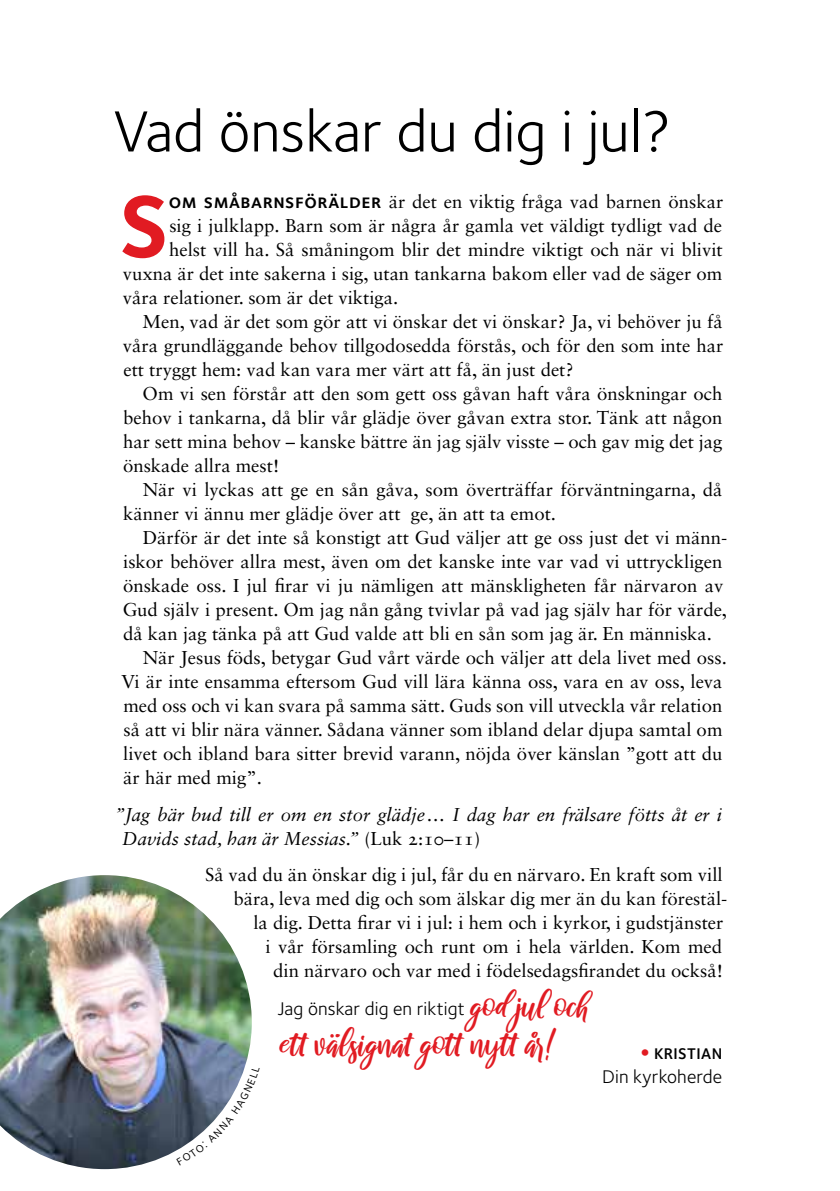
<style>
.page{position:relative;width:840px;height:1191px;background:#fff}
.page>*{position:absolute;margin:0;border:0;box-sizing:border-box;transform-origin:0 0}
.t1{font:90px "Foundry Sterling Bold OSF";color:#e11b22}
.t2{font:60px "Foundry Sterling Book OSF";color:#000}
.t3{font:36px "raustila";letter-spacing:.02em;color:#e11b22}
.t4{font:19px "Foundry Sterling Book OSF";letter-spacing:.005em;color:#000}
.t5{font:18.6px/24px "Sabon LT Std";color:#000;text-align:right}
.t6{font:italic 18.6px/24px "Sabon LT Std";color:#000}
.t7{font:16px "Foundry Sterling Demi OSF";letter-spacing:.025em;color:#000}
.s1{font-family:"Foundry Sterling Demi Expert";font-size:20px}
.s2{font-style:normal}
.s3{font-family:"raustila";font-size:36px;color:#e11b22}
.s4{font-family:"Sabon LT Std";font-size:18.6px;color:#e11b22}
</style>
<div class="page">
<hr style="left:839px;top:0;width:1px;height:1191px;background:#c9af20">
<img style="left:0;top:875px;width:252px;height:294px">
<svg style="left:176px;top:1066px;width:76px;height:99px"></svg>
<h2 class="t2" style="left:113px;top:89px;width:559px">Vad önskar du dig i jul?</h2>
<h1 class="t1" style="left:119px;top:163px;width:51px">S</h1>
<p class="t5" style="left:168px;top:189px;width:555px"><span class="s1">om småbarnsförälder</span> är det en viktig fråga vad barnen önskar</p>
<p class="t5" style="left:169px;top:213px;width:554px">sig i julklapp. Barn som är några år gamla vet väldigt tydligt vad de</p>
<p class="t5" style="left:169px;top:237px;width:555px">helst vill ha. Så småningom blir det mindre viktigt och när vi blivit</p>
<p class="t5" style="left:123px;top:261px;width:600px">vuxna är det inte sakerna i sig, utan tankarna bakom eller vad de säger om</p>
<p class="t5" style="left:123px;top:285px;width:277px">våra relationer. som är det viktiga.</p>
<p class="t5" style="left:143px;top:309px;width:581px">Men, vad är det som gör att vi önskar det vi önskar? Ja, vi behöver ju få</p>
<p class="t5" style="left:123px;top:333px;width:601px">våra grundläggande behov tillgodosedda förstås, och för den som inte har</p>
<p class="t5" style="left:123px;top:357px;width:451px">ett tryggt hem: vad kan vara mer värt att få, än just det?</p>
<p class="t5" style="left:142px;top:381px;width:581px">Om vi sen förstår att den som gett oss gåvan haft våra önskningar och</p>
<p class="t5" style="left:123px;top:405px;width:600px">behov i tankarna, då blir vår glädje över gåvan extra stor. Tänk att någon</p>
<p class="t5" style="left:123px;top:429px;width:600px">har sett mina behov – kanske bättre än jag själv visste – och gav mig det jag</p>
<p class="t5" style="left:123px;top:453px;width:158px">önskade allra mest!</p>
<p class="t5" style="left:143px;top:477px;width:581px">När vi lyckas att ge en sån gåva, som överträffar förväntningarna, då</p>
<p class="t5" style="left:123px;top:501px;width:434px">känner vi ännu mer glädje över att ge, än att ta emot.</p>
<p class="t5" style="left:143px;top:525px;width:585px">Därför är det inte så konstigt att Gud väljer att ge oss just det vi männ-</p>
<p class="t5" style="left:123px;top:549px;width:600px">iskor behöver allra mest, även om det kanske inte var vad vi uttryckligen</p>
<p class="t5" style="left:123px;top:573px;width:601px">önskade oss. I jul firar vi ju nämligen att mänskligheten får närvaron av</p>
<p class="t5" style="left:123px;top:597px;width:605px">Gud själv i present. Om jag nån gång tvivlar på vad jag själv har för värde,</p>
<p class="t5" style="left:123px;top:621px;width:590px">då kan jag tänka på att Gud valde att bli en sån som jag är. En människa.</p>
<p class="t5" style="left:143px;top:645px;width:585px">När Jesus föds, betygar Gud vårt värde och väljer att dela livet med oss.</p>
<p class="t5" style="left:121px;top:669px;width:602px">Vi är inte ensamma eftersom Gud vill lära känna oss, vara en av oss, leva</p>
<p class="t5" style="left:123px;top:693px;width:600px">med oss och vi kan svara på samma sätt. Guds son vill utveckla vår relation</p>
<p class="t5" style="left:123px;top:717px;width:600px">så att vi blir nära vänner. Sådana vänner som ibland delar djupa samtal om</p>
<p class="t5" style="left:123px;top:741px;width:600px">livet och ibland bara sitter brevid varann, nöjda över känslan ”gott att du</p>
<p class="t5" style="left:123px;top:765px;width:140px">är här med mig”.</p>
<p class="t6" style="left:122px;top:802px;width:601px;text-indent:-7px">”Jag bär bud till er om en stor glädje… I dag har en frälsare fötts åt er i<br>Davids stad, han är Messias.” <span class="s2">(Luk 2:10–11)</span></p>
<p class="t5" style="left:205px;top:862px;width:523px">Så vad du än önskar dig i jul, får du en närvaro. En kraft som vill bära, leva med dig och som älskar dig mer än du kan förestäl-<br>la dig. Detta firar vi i jul: i hem och i kyrkor, i gudstjänster<br>i vår församling och runt om i hela världen. Kom med<br>din närvaro och var med i födelsedagsfirandet du också!</p>
<p class="t4" style="left:277px;top:995px;width:314px">Jag önskar dig en riktigt <span class="s3">god jul och</span></p>
<h3 class="t3" style="left:280px;top:1023px;width:277px">ett välsignat gott nytt år!</h3>
<p class="t7" style="left:640px;top:1042px;width:83px"><span class="s4">•</span> KRISTIAN</p>
<p class="t4" style="left:601px;top:1063px;width:122px">Din kyrkoherde</p>
</div>
